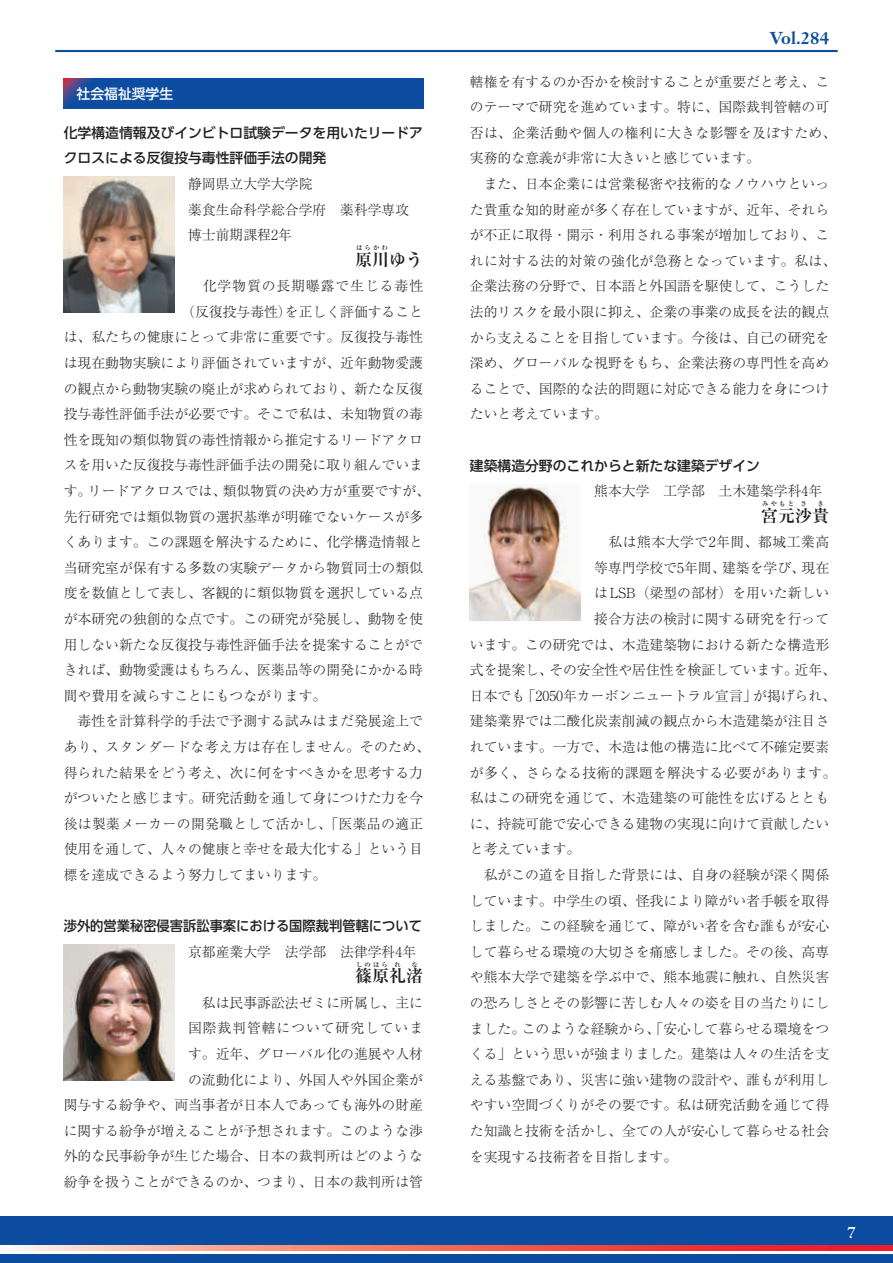
<style>
.page{position:relative;width:893px;height:1263px;background:#fff}
.page>*{position:absolute;margin:0;border:0;box-sizing:border-box;transform-origin:0 0}
.t1{font:700 16.95px "Ryumin Pro";color:#231f20}
.t2{font:700 16.95px "Janson Text LT Std";color:#0d4da1}
.t3{font:italic 700 15.9px "Janson Text LT Std";color:#fff}
.t4{font:300 13.8px/25.7px "Ryumin Pro";color:#231f20}
.t5{font:300 13.8px "Ryumin Pro";letter-spacing:.025em;color:#231f20}
.t6{font:500 13.8px/25.7px "UD Shin Go Pro";color:#231f20}
.t7{font:500 13.8px "UD Shin Go Pro";color:#231f20;scale:.96 1}
.t8{font:300 13.8px "Ryumin Pro";letter-spacing:.035em;color:#231f20}
.t9{font:300 13.8px "Ryumin Pro";letter-spacing:.065em;color:#231f20}
.t10{font:500 13.8px "UD Shin Go Pro";color:#fff}
.t11{font:700 6.45px "Ryumin Pro";letter-spacing:.335em;color:#231f20}
</style>
<div class="page">
<div style="left:0;top:1216px;width:893px;height:30px;background:#0d4da1"></div>
<svg style="left:18px;top:1246px;width:875px;height:4px;background:#f36f67"></svg>
<div style="left:0;top:1254px;width:893px;height:9px;background:#0d4da1"></div>
<hr style="left:55px;top:50px;width:783px;height:2px;background:#0d4da1">
<div style="left:64px;top:79px;width:359px;height:29px;background:#0d4da1"></div>
<img style="left:64px;top:176px;width:110px;height:136px">
<img style="left:64px;top:945px;width:110px;height:136px">
<img style="left:470px;top:484px;width:110px;height:136px">
<p class="t10" style="left:77px;top:82px;width:98px">社会福祉奨学生</p>
<p class="t6" style="left:64px;top:119px;width:361px">化学構造情報及びインビトロ試験データを用いたリードアクロスによる反復投与毒性評価手法の開発</p>
<p class="t4" style="left:188px;top:170px;width:236px">静岡県立大学大学院　<br>薬食生命科学総合学府　薬科学専攻　博士前期課程2年</p>
<p class="t1" style="left:355px;top:246px;width:70px">原川ゆう</p>
<p class="t11" style="left:356px;top:243px;width:33px">はらかわ</p>
<p class="t9" style="left:188px;top:275px;width:236px">　化学物質の長期曝露で生じる毒性</p>
<p class="t4" style="left:181px;top:298px;width:243px">（反復投与毒性）を正しく評価すること</p>
<p class="t4" style="left:64px;top:323px;width:361px">は、私たちの健康にとって非常に重要です。反復投与毒性</p>
<p class="t4" style="left:64px;top:349px;width:361px">は現在動物実験により評価されていますが、近年動物愛護</p>
<p class="t4" style="left:64px;top:375px;width:361px">の観点から動物実験の廃止が求められており、新たな反復</p>
<p class="t4" style="left:64px;top:400px;width:361px">投与毒性評価手法が必要です。そこで私は、未知物質の毒</p>
<p class="t4" style="left:64px;top:426px;width:361px">性を既知の類似物質の毒性情報から推定するリードアクロ</p>
<p class="t4" style="left:64px;top:451px;width:361px">スを用いた反復投与毒性評価手法の開発に取り組んでいま</p>
<p class="t4" style="left:64px;top:477px;width:368px">す。リードアクロスでは、類似物質の決め方が重要ですが、</p>
<p class="t4" style="left:64px;top:503px;width:361px">先行研究では類似物質の選択基準が明確でないケースが多</p>
<p class="t4" style="left:64px;top:528px;width:361px">くあります。この課題を解決するために、化学構造情報と</p>
<p class="t4" style="left:64px;top:554px;width:361px">当研究室が保有する多数の実験データから物質同士の類似</p>
<p class="t4" style="left:64px;top:579px;width:361px">度を数値として表し、客観的に類似物質を選択している点</p>
<p class="t4" style="left:64px;top:605px;width:361px">が本研究の独創的な点です。この研究が発展し、動物を使</p>
<p class="t4" style="left:64px;top:630px;width:361px">用しない新たな反復投与毒性評価手法を提案することがで</p>
<p class="t4" style="left:64px;top:656px;width:361px">きれば、動物愛護はもちろん、医薬品等の開発にかかる時</p>
<p class="t4" style="left:64px;top:682px;width:264px">間や費用を減らすことにもつながります。</p>
<p class="t4" style="left:64px;top:707px;width:361px">　毒性を計算科学的手法で予測する試みはまだ発展途上で</p>
<p class="t5" style="left:64px;top:736px;width:368px">あり、スタンダードな考え方は存在しません。そのため、</p>
<p class="t4" style="left:64px;top:758px;width:361px">得られた結果をどう考え、次に何をすべきかを思考する力</p>
<p class="t4" style="left:64px;top:784px;width:361px">がついたと感じます。研究活動を通して身につけた力を今</p>
<p class="t5" style="left:64px;top:813px;width:361px">後は製薬メーカーの開発職として活かし、「医薬品の適正</p>
<p class="t4" style="left:64px;top:835px;width:361px">使用を通して、人々の健康と幸せを最大化する」という目</p>
<p class="t4" style="left:64px;top:861px;width:264px">標を達成できるよう努力してまいります。</p>
<p class="t7" style="left:64px;top:915px;width:375px">渉外的営業秘密侵害訴訟事案における国際裁判管轄について</p>
<p class="t4" style="left:188px;top:937px;width:230px">京都産業大学　法学部　法律学科4年</p>
<p class="t1" style="left:355px;top:962px;width:70px">篠原礼渚</p>
<p class="t11" style="left:356px;top:959px;width:33px">しのはら</p>
<p class="t11" style="left:394px;top:959px;width:8px">れ</p>
<p class="t11" style="left:411px;top:959px;width:8px">な</p>
<p class="t4" style="left:64px;top:989px;width:361px;text-align:right">　私は民事訴訟法ゼミに所属し、主に<br>国際裁判管轄について研究していま<br>す。近年、グローバル化の進展や人材<br>の流動化により、外国人や外国企業が<br>関与する紛争や、両当事者が日本人であっても海外の財産に関する紛争が増えることが予想されます。このような渉外的な民事紛争が生じた場合、日本の裁判所はどのような紛争を扱うことができるのか、つまり、日本の裁判所は管</p>
<p class="t2" style="left:770px;top:27px;width:61px">Vol.284</p>
<p class="t4" style="left:470px;top:67px;width:368px">轄権を有するのか否かを検討することが重要だと考え、このテーマで研究を進めています。特に、国際裁判管轄の可否は、企業活動や個人の権利に大きな影響を及ぼすため、実務的な意義が非常に大きいと感じています。<br>　また、日本企業には営業秘密や技術的なノウハウといった貴重な知的財産が多く存在していますが、近年、それらが不正に取得・開示・利用される事案が増加しており、これに対する法的対策の強化が急務となっています。私は、企業法務の分野で、日本語と外国語を駆使して、こうした法的リスクを最小限に抑え、企業の事業の成長を法的観点から支えることを目指しています。今後は、自己の研究を深め、グローバルな視野をもち、企業法務の専門性を高めることで、国際的な法的問題に対応できる能力を身につけたいと考えています。</p>
<p class="t6" style="left:470px;top:452px;width:292px">建築構造分野のこれからと新たな建築デザイン</p>
<p class="t4" style="left:594px;top:477px;width:230px">熊本大学　工学部　土木建築学科4年</p>
<p class="t1" style="left:761px;top:502px;width:70px">宮元沙貴</p>
<p class="t11" style="left:762px;top:498px;width:33px">みやもと</p>
<p class="t11" style="left:800px;top:498px;width:8px">さ</p>
<p class="t11" style="left:817px;top:498px;width:8px">き</p>
<p class="t8" style="left:594px;top:531px;width:236px">　私は熊本大学で2年間、都城工業高</p>
<p class="t4" style="left:594px;top:554px;width:236px">等専門学校で5年間、建築を学び、現在</p>
<p class="t4" style="left:594px;top:579px;width:236px">はLSB（梁型の部材）を用いた新しい</p>
<p class="t4" style="left:594px;top:605px;width:236px">接合方法の検討に関する研究を行って</p>
<p class="t4" style="left:470px;top:630px;width:361px">います。この研究では、木造建築物における新たな構造形</p>
<p class="t4" style="left:470px;top:656px;width:368px">式を提案し、その安全性や居住性を検証しています。近年、</p>
<p class="t4" style="left:470px;top:682px;width:368px">日本でも「2050年カーボンニュートラル宣言」が掲げられ、</p>
<p class="t4" style="left:470px;top:707px;width:361px">建築業界では二酸化炭素削減の観点から木造建築が注目さ</p>
<p class="t4" style="left:470px;top:733px;width:361px">れています。一方で、木造は他の構造に比べて不確定要素</p>
<p class="t5" style="left:470px;top:761px;width:368px">が多く、さらなる技術的課題を解決する必要があります。</p>
<p class="t4" style="left:470px;top:784px;width:361px">私はこの研究を通じて、木造建築の可能性を広げるととも</p>
<p class="t4" style="left:470px;top:810px;width:361px">に、持続可能で安心できる建物の実現に向けて貢献したい</p>
<p class="t4" style="left:470px;top:835px;width:112px">と考えています。</p>
<p class="t4" style="left:470px;top:861px;width:361px">　私がこの道を目指した背景には、自身の経験が深く関係</p>
<p class="t4" style="left:470px;top:886px;width:361px">しています。中学生の頃、怪我により障がい者手帳を取得</p>
<p class="t4" style="left:470px;top:912px;width:361px">しました。この経験を通じて、障がい者を含む誰もが安心</p>
<p class="t4" style="left:470px;top:938px;width:361px">して暮らせる環境の大切さを痛感しました。その後、高専</p>
<p class="t4" style="left:470px;top:963px;width:361px">や熊本大学で建築を学ぶ中で、熊本地震に触れ、自然災害</p>
<p class="t4" style="left:470px;top:989px;width:361px">の恐ろしさとその影響に苦しむ人々の姿を目の当たりにし</p>
<p class="t4" style="left:470px;top:1014px;width:361px">ました。このような経験から、「安心して暮らせる環境をつ</p>
<p class="t4" style="left:470px;top:1040px;width:361px">くる」という思いが強まりました。建築は人々の生活を支</p>
<p class="t4" style="left:470px;top:1065px;width:361px">える基盤であり、災害に強い建物の設計や、誰もが利用し</p>
<p class="t4" style="left:470px;top:1091px;width:361px">やすい空間づくりがその要です。私は研究活動を通じて得</p>
<p class="t4" style="left:470px;top:1117px;width:361px">た知識と技術を活かし、全ての人が安心して暮らせる社会</p>
<p class="t4" style="left:470px;top:1142px;width:209px">を実現する技術者を目指します。</p>
<p class="t3" style="left:846px;top:1223px;width:10px">7</p>
</div>
